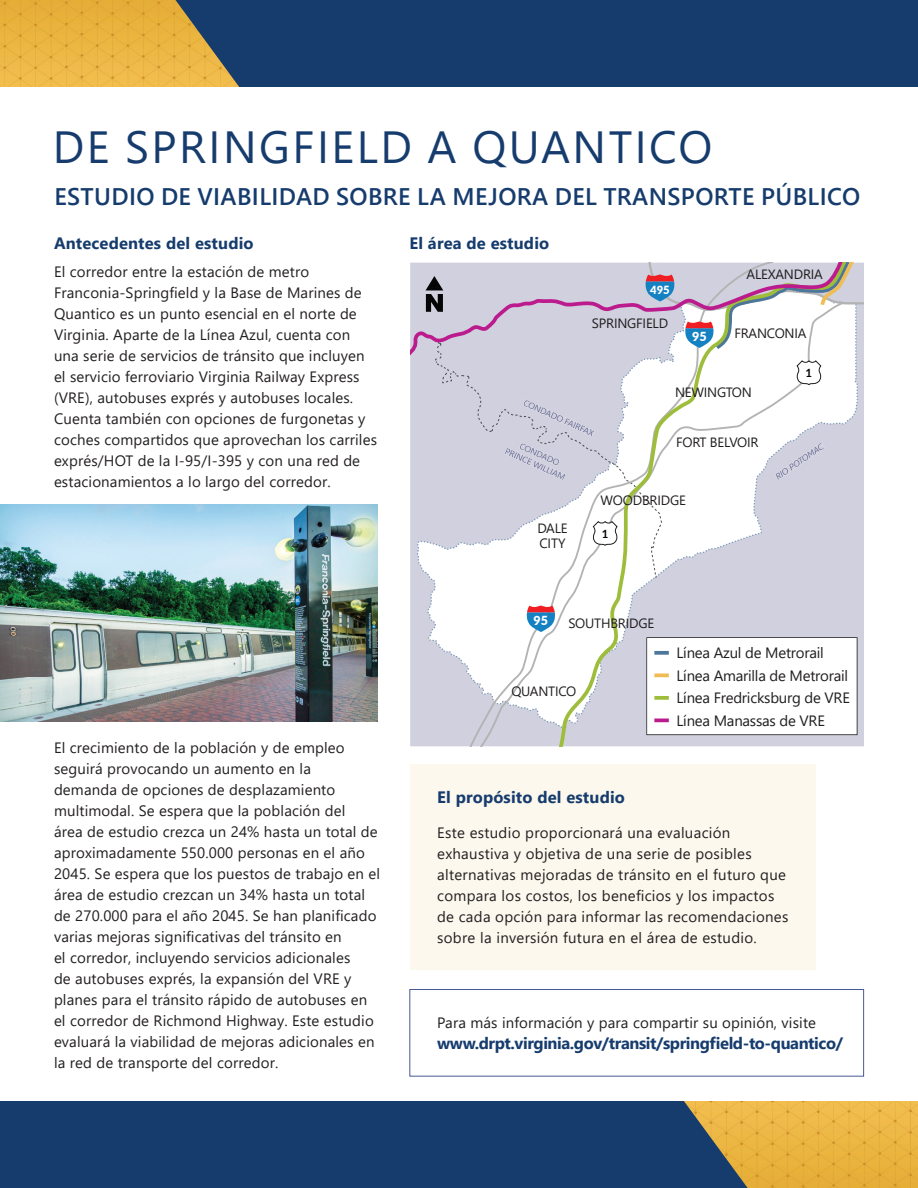
<style>
.page{position:relative;width:918px;height:1188px;background:#fff}
.page>*{position:absolute;margin:0;border:0;box-sizing:border-box;transform-origin:0 0}
.t1{font:45px "Segoe UI";letter-spacing:.055em;color:#163c6e}
.t2{font:600 24px "Segoe UI";letter-spacing:.015em;color:#163c6e}
.t3{font:700 16.5px "Segoe UI";letter-spacing:.01em;color:#163c6e}
.t4{font:700 16.5px "Segoe UI";letter-spacing:-.025em;color:#163c6e}
.t5{font:15px/21px "Segoe UI";letter-spacing:.01em;color:#231f20}
.t6{font:15px/22.4px "Segoe UI";letter-spacing:-.015em;color:#201d1e}
.t7{font:13.5px/14.7px "Segoe UI";letter-spacing:-.015em;color:#201d1e}
.t8{font:900 12.45px "Lato";color:#fff}
.t9{font:700 11.4px "Lato";color:#040503}
.t10{font:900 11.25px "Lato";color:#fff}
</style>
<div class="page">
<img style="left:0;top:0;width:864px;height:263px">
<img style="left:0;top:504px;width:378px;height:1px">
<img style="left:817px;top:746px;width:101px;height:442px">
<img style="left:459px;top:746px;width:358px;height:442px">
<img style="left:0;top:505px;width:378px;height:216px">
<div style="left:410px;top:764px;width:405px;height:206px;background:#fcf8ee"></div>
<img style="left:850px;top:578px;width:14px;height:168px">
<img style="left:410px;top:585px;width:50px;height:161px">
<svg style="left:415px;top:578px;width:445px;height:154px"></svg>
<svg style="left:463px;top:578px;width:93px;height:168px"></svg>
<svg style="left:527px;top:605px;width:28px;height:27px"></svg>
<svg style="left:556px;top:578px;width:294px;height:168px"></svg>
<svg style="left:646px;top:637px;width:211px;height:98px"></svg>
<svg style="left:654px;top:651px;width:15px;height:4px"></svg>
<svg style="left:654px;top:673px;width:15px;height:4px"></svg>
<svg style="left:654px;top:696px;width:15px;height:4px"></svg>
<hr style="left:654px;top:719px;width:15px;height:3px;background:#bc1b8d">
<svg style="left:410px;top:263px;width:454px;height:315px"></svg>
<div style="left:0;top:1101px;width:748px;height:87px;background:#163c6e"></div>
<div style="left:0;top:1092px;width:918px;height:9px;background:#fff"></div>
<div style="left:175px;top:0;width:743px;height:87px;background:#163c6e"></div>
<div style="left:0;top:87px;width:918px;height:9px;background:#fff"></div>
<div style="left:409px;top:989px;width:455px;height:88px;border:1px solid #465a95"></div>
<h1 class="t1" style="left:53px;top:105px;width:661px">DE SPRINGFIELD A QUANTICO</h1>
<h2 class="t2" style="left:54px;top:174px;width:807px">ESTUDIO DE VIABILIDAD SOBRE LA MEJORA DEL TRANSPORTE PÚBLICO</h2>
<p class="t3" style="left:54px;top:228px;width:201px">Antecedentes del estudio</p>
<p class="t5" style="left:54px;top:260px;width:325px">El corredor entre la estación de metro Franconia-Springfield y la Base de Marines de Quantico es un punto esencial en el norte de Virginia. Aparte de la Línea Azul, cuenta con una serie de servicios de tránsito que incluyen el servicio ferroviario Virginia Railway Express (VRE), autobuses exprés y autobuses locales.<br>Cuenta también con opciones de furgonetas y coches compartidos que aprovechan los carriles exprés/HOT de la I-95/I-395 y con una red de estacionamientos a lo largo del corredor.</p>
<p class="t5" style="left:54px;top:736px;width:328px">El crecimiento de la población y de empleo seguirá provocando un aumento en la<br>demanda de opciones de desplazamiento multimodal. Se espera que la población del<br>área de estudio crezca un 24% hasta un total de aproximadamente 550.000 personas en el año 2045. Se espera que los puestos de trabajo en el área de estudio crezcan un 34% hasta un total de 270.000 para el año 2045. Se han planificado varias mejoras significativas del tránsito en<br>el corredor, incluyendo servicios adicionales<br>de autobuses exprés, la expansión del VRE y planes para el tránsito rápido de autobuses en el corredor de Richmond Highway. Este estudio evaluará la viabilidad de mejoras adicionales en la red de transporte del corredor.</p>
<p class="t3" style="left:409px;top:228px;width:141px">El área de estudio</p>
<p class="t7" style="left:537px;top:520px;width:32px">DALE<br>CITY</p>
<p class="t10" style="left:650px;top:281px;width:21px">495</p>
<p class="t7" style="left:592px;top:314px;width:78px">SPRINGFIELD</p>
<p class="t8" style="left:692px;top:327px;width:16px">95</p>
<p class="t7" style="left:747px;top:266px;width:78px">ALEXANDRIA</p>
<p class="t7" style="left:734px;top:325px;width:74px">FRANCONIA</p>
<p class="t9" style="left:806px;top:365px;width:8px">1</p>
<p class="t7" style="left:675px;top:383px;width:78px">NEWINGTON</p>
<p class="t7" style="left:676px;top:433px;width:84px">FORT BELVOIR</p>
<p class="t7" style="left:601px;top:492px;width:87px">WOODBRIDGE</p>
<p class="t9" style="left:602px;top:525px;width:8px">1</p>
<p class="t8" style="left:534px;top:611px;width:16px">95</p>
<p class="t7" style="left:568px;top:614px;width:87px">SOUTHBRIDGE</p>
<p class="t7" style="left:511px;top:683px;width:67px">QUANTICO</p>
<p class="t6" style="left:676px;top:641px;width:175px">Línea Azul de Metrorail<br>Línea Amarilla de Metrorail<br>Línea Fredricksburg de VRE<br>Línea Manassas de VRE</p>
<p class="t3" style="left:437px;top:782px;width:189px">El propósito del estudio</p>
<p class="t5" style="left:437px;top:821px;width:353px">Este estudio proporcionará una evaluación exhaustiva y objetiva de una serie de posibles alternativas mejoradas de tránsito en el futuro que compara los costos, los beneficios y los impactos de cada opción para informar las recomendaciones sobre la inversión futura en el área de estudio.</p>
<p class="t5" style="left:437px;top:1011px;width:380px">Para más información y para compartir su opinión, visite</p>
<p class="t4" style="left:437px;top:1027px;width:407px">www.drpt.virginia.gov/transit/springfield-to-quantico/</p>
</div>
